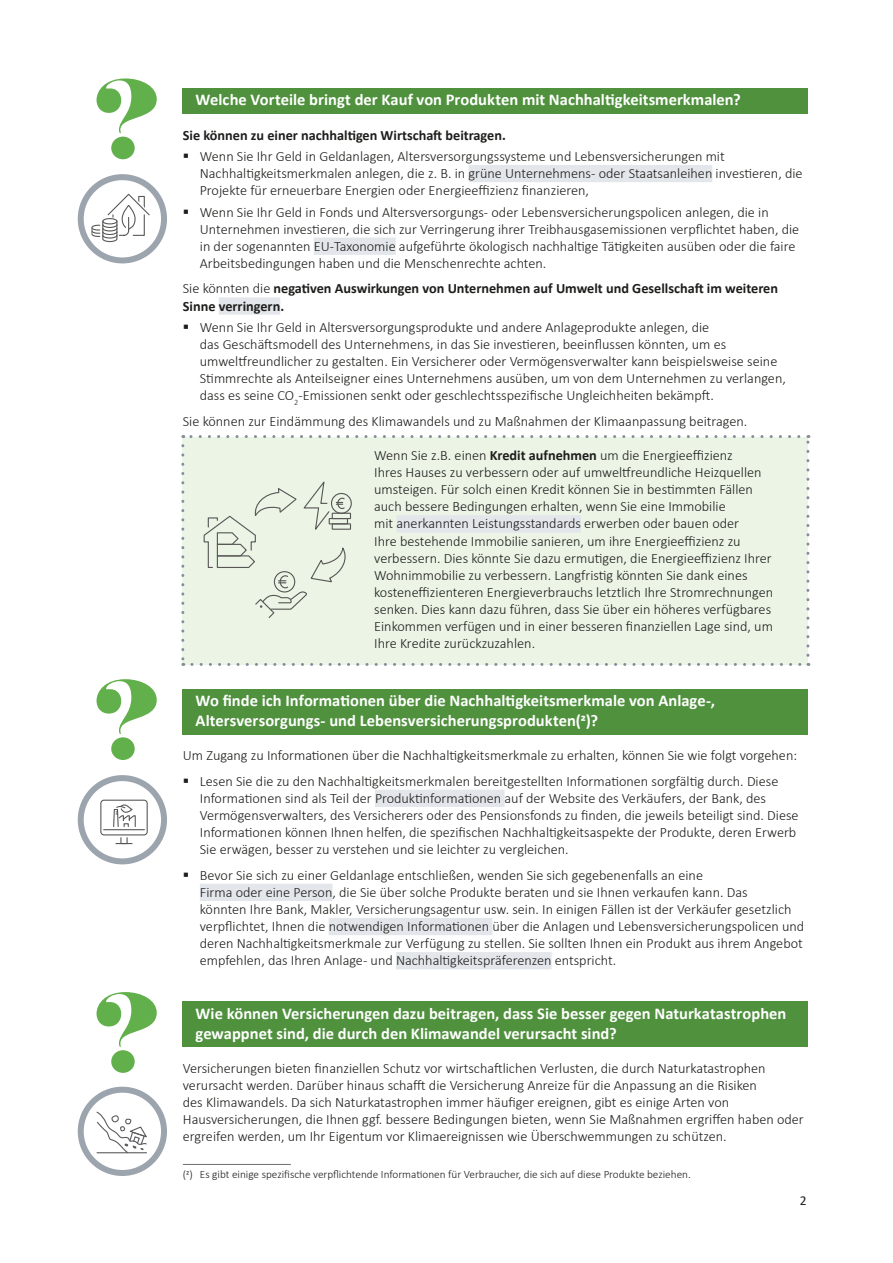
<style>
.page{position:relative;width:893px;height:1263px;background:#fff}
.page>*{position:absolute;margin:0;border:0;box-sizing:border-box;transform-origin:0 0}
.Question_ESMA{font:700 16.5px/19.8px "Calibri";color:#fff}
.body_box{font:300 14.25px/17.1px "Calibri";color:#1d1d1b}
.body_sb2{font:300 14.25px/17.1px "Calibri";color:#1d1d1b}
.body_sb2-2{font:700 14.25px/17.1px "Calibri";color:#1d1d1b}
.t1{font:13.5px "Calibri";color:#1d1d1b}
.footnotes{font:300 11.25px "Calibri";color:#1d1d1b}
.s1{font-weight:300}
.s2{font-weight:700}
</style>
<div class="page">
<div style="left:183px;top:88px;width:625px;height:26px;background:#50913e"></div>
<div style="left:468px;top:165px;width:244px;height:17px;background:#e3e6ea"></div>
<div style="left:314px;top:238px;width:82px;height:17px;background:#e3e6ea"></div>
<div style="left:219px;top:297px;width:61px;height:18px;background:#e3e6ea"></div>
<div style="left:183px;top:437px;width:625px;height:227px;background:#ecf4e6"></div>
<svg style="left:181px;top:446px;width:3px;height:220px"></svg>
<svg style="left:192px;top:663px;width:617px;height:3px"></svg>
<svg style="left:806px;top:435px;width:3px;height:220px"></svg>
<svg style="left:183px;top:435px;width:616px;height:3px"></svg>
<div style="left:396px;top:515px;width:185px;height:17px;background:#e3e6ea"></div>
<div style="left:183px;top:689px;width:625px;height:45px;background:#50913e"></div>
<div style="left:375px;top:790px;width:130px;height:17px;background:#e3e6ea"></div>
<div style="left:200px;top:884px;width:132px;height:17px;background:#e3e6ea"></div>
<div style="left:329px;top:918px;width:163px;height:17px;background:#e3e6ea"></div>
<div style="left:396px;top:952px;width:156px;height:17px;background:#e3e6ea"></div>
<div style="left:183px;top:1001px;width:625px;height:46px;background:#50913e"></div>
<hr style="left:183px;top:1164px;width:108px;height:1px;background:#706f6f">
<svg style="left:91px;top:191px;width:62px;height:52px"></svg>
<div style="left:78px;top:174px;width:89px;height:89px;border:6px solid #9ca4ae;border-radius:50%"></div>
<svg style="left:97px;top:78px;width:60px;height:81px"></svg>
<svg style="left:116px;top:843px;width:16px;height:1px"></svg>
<svg style="left:100px;top:799px;width:48px;height:37px"></svg>
<div style="left:78px;top:775px;width:89px;height:89px;border:6px solid #9ca4ae;border-radius:50%"></div>
<svg style="left:97px;top:679px;width:60px;height:81px"></svg>
<svg style="left:96px;top:1111px;width:51px;height:43px"></svg>
<div style="left:78px;top:1087px;width:89px;height:89px;border:6px solid #9ca4ae;border-radius:50%"></div>
<svg style="left:97px;top:992px;width:60px;height:81px"></svg>
<div style="left:332px;top:523px;width:19px;height:7px;border:1px solid #575756"></div>
<div style="left:332px;top:513px;width:19px;height:6px;border:1px solid #575756"></div>
<div style="left:331px;top:493px;width:21px;height:21px;border:1px solid #575756;border-radius:50%"></div>
<svg style="left:204px;top:481px;width:145px;height:137px"></svg>
<h2 class="Question_ESMA" style="left:196px;top:90px;width:547px">Welche Vorteile bringt der Kauf von Produkten mit Nachhaltigkeitsmerkmalen?</h2>
<p class="body_sb2-2" style="left:183px;top:126px;width:324px">Sie können zu einer nachhaltigen Wirtschaft beitragen.</p>
<p class="body_box" style="left:200px;top:148px;width:604px">Wenn Sie Ihr Geld in Geldanlagen, Altersversorgungssysteme und Lebensversicherungen mit<br>Nachhaltigkeitsmerkmalen anlegen, die z. B. in grüne Unternehmens- oder Staatsanleihen investieren, die<br>Projekte für erneuerbare Energien oder Energieeffizienz finanzieren,</p>
<p class="body_box" style="left:200px;top:203px;width:601px">Wenn Sie Ihr Geld in Fonds und Altersversorgungs- oder Lebensversicherungspolicen anlegen, die in Unternehmen investieren, die sich zur Verringerung ihrer Treibhausgasemissionen verpflichtet haben, die in der sogenannten EU-Taxonomie aufgeführte ökologisch nachhaltige Tätigkeiten ausüben oder die faire Arbeitsbedingungen haben und die Menschenrechte achten.</p>
<p class="body_sb2-2" style="left:183px;top:280px;width:597px"><span class="s1">Sie könnten die</span> negativen Auswirkungen von Unternehmen auf Umwelt und Gesellschaft im weiteren<br>Sinne verringern.</p>
<p class="body_box" style="left:200px;top:318px;width:588px">Wenn Sie Ihr Geld in Altersversorgungsprodukte und andere Anlageprodukte anlegen, die<br>das Geschäftsmodell des Unternehmens, in das Sie investieren, beeinflussen könnten, um es umweltfreundlicher zu gestalten. Ein Versicherer oder Vermögensverwalter kann beispielsweise seine Stimmrechte als Anteilseigner eines Unternehmens ausüben, um von dem Unternehmen zu verlangen, dass es seine CO<sub>2</sub>-Emissionen senkt oder geschlechtsspezifische Ungleichheiten bekämpft.</p>
<p class="body_sb2" style="left:183px;top:412px;width:566px">Sie können zur Eindämmung des Klimawandels und zu Maßnahmen der Klimaanpassung beitragen.</p>
<p class="body_box" style="left:374px;top:447px;width:400px">Wenn Sie z.B. einen <span class="s2">Kredit aufnehmen</span> um die Energieeffizienz<br>Ihres Hauses zu verbessern oder auf umweltfreundliche Heizquellen umsteigen. Für solch einen Kredit können Sie in bestimmten Fällen auch bessere Bedingungen erhalten, wenn Sie eine Immobilie<br>mit anerkannten Leistungsstandards erwerben oder bauen oder<br>Ihre bestehende Immobilie sanieren, um ihre Energieeffizienz zu verbessern. Dies könnte Sie dazu ermutigen, die Energieeffizienz Ihrer Wohnimmobilie zu verbessern. Langfristig könnten Sie dank eines kosteneffizienteren Energieverbrauchs letztlich Ihre Stromrechnungen senken. Dies kann dazu führen, dass Sie über ein höheres verfügbares Einkommen verfügen und in einer besseren finanziellen Lage sind, um Ihre Kredite zurückzuzahlen.</p>
<h2 class="Question_ESMA" style="left:196px;top:691px;width:521px">Wo finde ich Informationen über die Nachhaltigkeitsmerkmale von Anlage-,<br>Altersversorgungs- und Lebensversicherungsprodukten(2)?</h2>
<p class="body_sb2" style="left:183px;top:747px;width:616px">Um Zugang zu Informationen über die Nachhaltigkeitsmerkmale zu erhalten, können Sie wie folgt vorgehen:</p>
<p class="body_box" style="left:200px;top:772px;width:600px">Lesen Sie die zu den Nachhaltigkeitsmerkmalen bereitgestellten Informationen sorgfältig durch. Diese Informationen sind als Teil der Produktinformationen auf der Website des Verkäufers, der Bank, des Vermögensverwalters, des Versicherers oder des Pensionsfonds zu finden, die jeweils beteiligt sind. Diese Informationen können Ihnen helfen, die spezifischen Nachhaltigkeitsaspekte der Produkte, deren Erwerb Sie erwägen, besser zu verstehen und sie leichter zu vergleichen.</p>
<p class="body_box" style="left:200px;top:866px;width:606px">Bevor Sie sich zu einer Geldanlage entschließen, wenden Sie sich gegebenenfalls an eine<br>Firma oder eine Person, die Sie über solche Produkte beraten und sie Ihnen verkaufen kann. Das<br>könnten Ihre Bank, Makler, Versicherungsagentur usw. sein. In einigen Fällen ist der Verkäufer gesetzlich verpflichtet, Ihnen die notwendigen Informationen über die Anlagen und Lebensversicherungspolicen und deren Nachhaltigkeitsmerkmale zur Verfügung zu stellen. Sie sollten Ihnen ein Produkt aus ihrem Angebot empfehlen, das Ihren Anlage- und Nachhaltigkeitspräferenzen entspricht.</p>
<h2 class="Question_ESMA" style="left:196px;top:1003px;width:592px">Wie können Versicherungen dazu beitragen, dass Sie besser gegen Naturkatastrophen gewappnet sind, die durch den Klimawandel verursacht sind?</h2>
<p class="body_sb2" style="left:183px;top:1059px;width:622px">Versicherungen bieten finanziellen Schutz vor wirtschaftlichen Verlusten, die durch Naturkatastrophen verursacht werden. Darüber hinaus schafft die Versicherung Anreize für die Anpassung an die Risiken<br>des Klimawandels. Da sich Naturkatastrophen immer häufiger ereignen, gibt es einige Arten von Hausversicherungen, die Ihnen ggf. bessere Bedingungen bieten, wenn Sie Maßnahmen ergriffen haben oder ergreifen werden, um Ihr Eigentum vor Klimaereignissen wie Überschwemmungen zu schützen.</p>
<p class="footnotes" style="left:183px;top:1167px;width:509px">(2) Es gibt einige spezifische verpflichtende Informationen für Verbraucher, die sich auf diese Produkte beziehen.</p>
<p class="t1" style="left:800px;top:1191px;width:8px">2</p>
</div>
